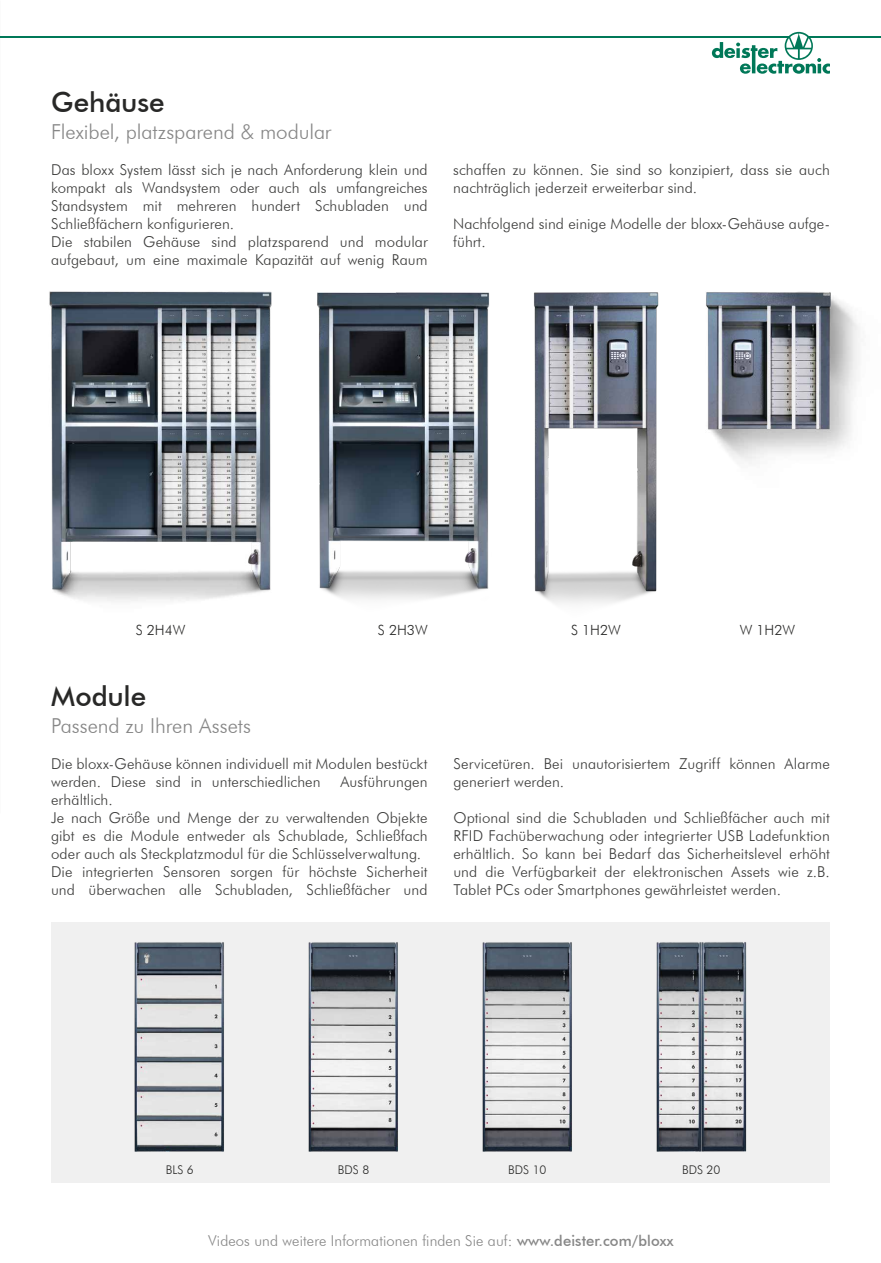
<style>
.page{position:relative;width:881px;height:1263px;background:#fff}
.page>*{position:absolute;margin:0;border:0;box-sizing:border-box;transform-origin:0 0}
.t1{font:500 27.75px "Futura BT";letter-spacing:-.005em;color:#282827}
.t2{font:300 20.7px "Futura BT";letter-spacing:-.005em;color:#878787}
.t3{font:300 15px/18px "Futura BT";letter-spacing:.005em;color:#3c3c3b}
.t4{font:300 15px "Futura BT";color:#878787}
.t5{font:300 14.1px "Futura BT";color:#282827}
.t6{font:300 12px "Futura BT";color:#282827}
.s1{font-weight:500}
</style>
<div class="page">
<div style="left:51px;top:922px;width:778px;height:260px;background:#f0f0f0"></div>
<img style="left:317px;top:292px;width:173px;height:308px">
<img style="left:49px;top:291px;width:223px;height:311px">
<img style="left:534px;top:292px;width:125px;height:312px">
<img style="left:706px;top:291px;width:153px;height:173px">
<img style="left:134px;top:942px;width:90px;height:209px">
<img style="left:308px;top:942px;width:90px;height:209px">
<img style="left:482px;top:942px;width:90px;height:209px">
<img style="left:656px;top:942px;width:90px;height:209px">
<hr style="left:0;top:36px;width:880px;height:2px;background:#007858">
<svg style="left:711px;top:32px;width:118px;height:42px"></svg>
<h1 class="t1" style="left:51px;top:85px;width:115px">Gehäuse</h1>
<h2 class="t2" style="left:51px;top:119px;width:282px">Flexibel, platzsparend &amp; modular</h2>
<p class="t3" style="left:51px;top:160px;width:378px">Das bloxx System lässt sich je nach Anforderung klein und kompakt als Wandsystem oder auch als umfangreiches Standsystem mit mehreren hundert Schubladen und Schließfächern konfigurieren.<br>Die stabilen Gehäuse sind platzsparend und modular aufgebaut, um eine maximale Kapazität auf wenig Raum</p>
<p class="t3" style="left:453px;top:160px;width:378px">schaffen zu können. Sie sind so konzipiert, dass sie auch nachträglich jederzeit erweiterbar sind.</p>
<p class="t3" style="left:453px;top:214px;width:378px">Nachfolgend sind einige Modelle der bloxx-Gehäuse aufge&shy;führt.</p>
<p class="t5" style="left:136px;top:622px;width:51px">S 2H4W</p>
<p class="t5" style="left:378px;top:622px;width:51px">S 2H3W</p>
<p class="t5" style="left:570px;top:622px;width:51px">S 1H2W</p>
<p class="t5" style="left:739px;top:622px;width:57px">W 1H2W</p>
<h1 class="t1" style="left:51px;top:679px;width:97px">Module</h1>
<h2 class="t2" style="left:51px;top:713px;width:201px">Passend zu Ihren Assets</h2>
<p class="t3" style="left:51px;top:754px;width:378px">Die bloxx-Gehäuse können individuell mit Modulen bestückt werden. Diese sind in unterschiedlichen</p>
<p class="t3" style="left:340px;top:772px;width:89px">Ausführungen</p>
<p class="t3" style="left:51px;top:790px;width:378px">erhältlich.<br>Je nach Größe und Menge der zu verwaltenden Objekte gibt es die Module entweder als Schublade, Schließfach oder auch als Steckplatzmodul für die Schlüsselverwaltung.<br>Die integrierten Sensoren sorgen für höchste Sicherheit und überwachen alle Schubladen, Schließfächer und</p>
<p class="t3" style="left:453px;top:754px;width:378px">Servicetüren. Bei unautorisiertem Zugriff können Alarme generiert werden.</p>
<p class="t3" style="left:453px;top:808px;width:378px;text-align:justify">Optional sind die Schubladen und Schließfächer auch mit RFID Fachüberwachung oder integrierter USB Ladefunktion erhältlich. So kann bei Bedarf das Sicherheitslevel erhöht und die Verfügbarkeit der elektronischen Assets wie z.B.<br>Tablet PCs oder Smartphones gewährleistet werden.</p>
<p class="t6" style="left:166px;top:1162px;width:29px">BLS 6</p>
<p class="t6" style="left:338px;top:1162px;width:33px">BDS 8</p>
<p class="t6" style="left:508px;top:1162px;width:40px">BDS 10</p>
<p class="t6" style="left:681px;top:1162px;width:40px">BDS 20</p>
<p class="t4" style="left:208px;top:1231px;width:466px">Videos und weitere Informationen finden Sie auf: <span class="s1">www.deister.com/bloxx</span></p>
</div>
